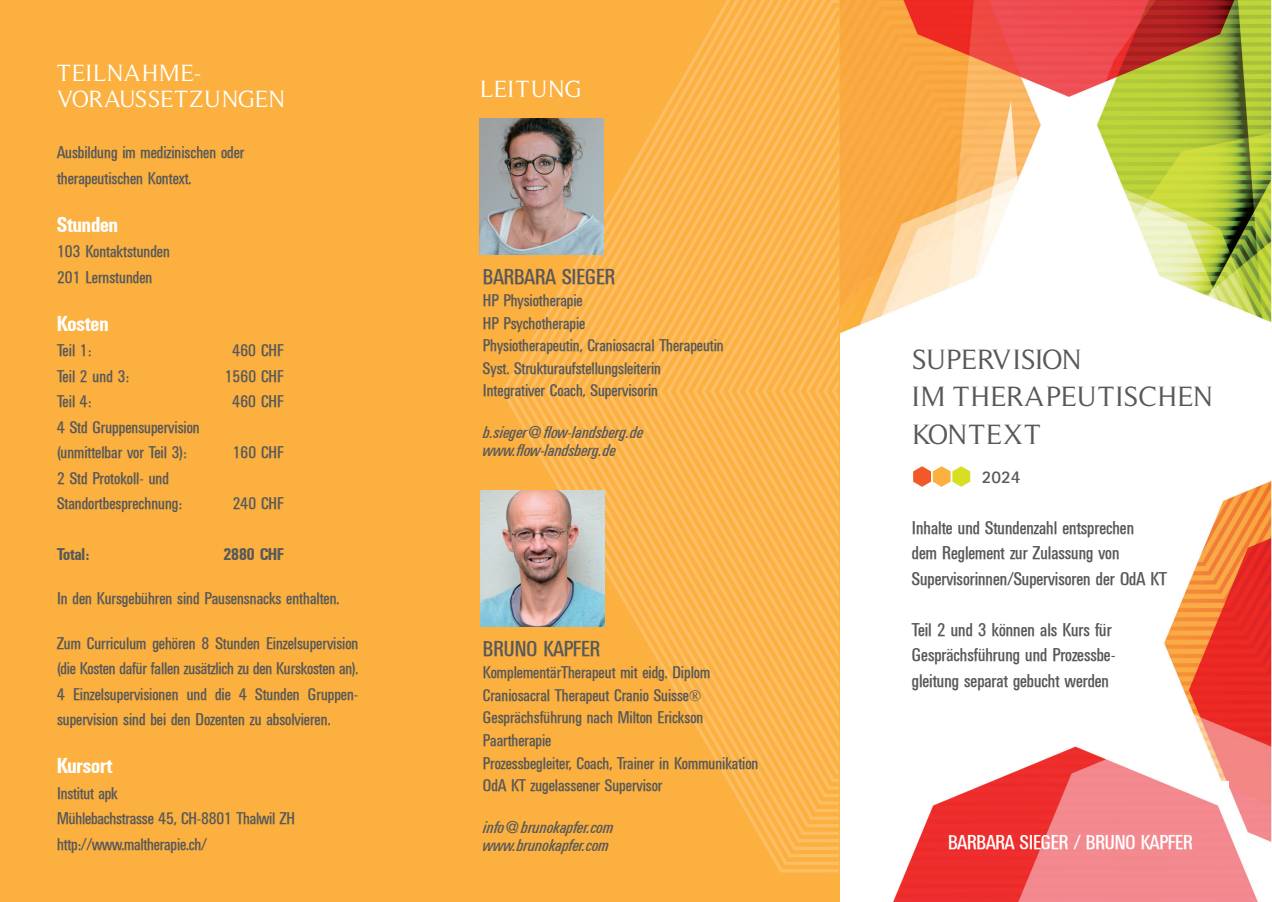
<style>
.page{position:relative;width:1272px;height:902px;background:#fff}
.page>*{position:absolute;margin:0;border:0;box-sizing:border-box;transform-origin:0 0}
.t1{font:28.5px/37.5px "Roman Serif";color:#57585a}
.t2{font:24px/25.5px "Roman Serif";letter-spacing:.01em;color:#fff}
.t3{font:24px "Roman Serif";letter-spacing:.035em;color:#fff}
.t4{font:21px "University Condensed Medium Normal";letter-spacing:.01em;color:#57585a}
.t5{font:700 condensed 21px "University";letter-spacing:.01em;color:#fff}
.t6{font:19.5px "University Condensed Medium Normal";color:#fff}
.t7{font:18px/25.5px "University Condensed Medium Normal";letter-spacing:.01em;color:#57585a}
.t8{font:700 18px "Agfa Rotis Sans Serif";color:#57585a}
.t9{font:16.5px/25.5px "University Condensed Medium Normal";letter-spacing:.01em;color:#57585a}
.t10{font:italic 500 condensed 16.5px/18px "University";letter-spacing:.01em;color:#57585a}
.t11{font:700 condensed 16.5px "University";letter-spacing:.01em;color:#57585a}
</style>
<div class="page">
<img style="left:839px;top:0;width:432px;height:901px">
<div style="left:0;top:0;width:839px;height:901px;background:#fbb03f"></div>
<svg style="left:913px;top:466px;width:18px;height:21px"></svg>
<img style="left:932px;top:466px;width:18px;height:21px">
<img style="left:952px;top:466px;width:18px;height:21px">
<svg style="left:545px;top:254px;width:294px;height:580px"></svg>
<svg style="left:554px;top:254px;width:285px;height:573px"></svg>
<svg style="left:562px;top:254px;width:277px;height:565px"></svg>
<svg style="left:571px;top:254px;width:268px;height:558px"></svg>
<svg style="left:580px;top:254px;width:259px;height:550px"></svg>
<svg style="left:588px;top:254px;width:251px;height:543px"></svg>
<svg style="left:597px;top:118px;width:242px;height:671px"></svg>
<svg style="left:606px;top:0;width:233px;height:782px"></svg>
<img style="left:481px;top:490px;width:123px;height:136px">
<img style="left:480px;top:118px;width:123px;height:136px">
<h2 class="t2" style="left:57px;top:60px;width:230px">TEILNAHME-<br>VORAUSSETZUNGEN</h2>
<p class="t9" style="left:57px;top:140px;width:189px">Ausbildung im medizinischen oder therapeutischen Kontext.</p>
<p class="t5" style="left:57px;top:212px;width:62px">Stunden</p>
<p class="t9" style="left:57px;top:239px;width:114px">103 Kontaktstunden<br>201 Lernstunden</p>
<p class="t5" style="left:57px;top:311px;width:53px">Kosten</p>
<p class="t9" style="left:57px;top:338px;width:36px">Teil 1:</p>
<p class="t9" style="left:233px;top:338px;width:52px">460 CHF</p>
<p class="t9" style="left:57px;top:363px;width:73px">Teil 2 und 3:</p>
<p class="t9" style="left:225px;top:363px;width:60px">1560 CHF</p>
<p class="t9" style="left:57px;top:389px;width:36px">Teil 4:</p>
<p class="t9" style="left:233px;top:389px;width:52px">460 CHF</p>
<p class="t9" style="left:57px;top:414px;width:144px">4 Std Gruppensupervision (unmittelbar vor Teil 3):</p>
<p class="t9" style="left:233px;top:440px;width:52px">160 CHF</p>
<p class="t9" style="left:57px;top:465px;width:126px">2 Std Protokoll- und<br>Standortbesprechnung:</p>
<p class="t9" style="left:233px;top:491px;width:52px">240 CHF</p>
<p class="t11" style="left:57px;top:545px;width:34px">Total:</p>
<p class="t11" style="left:223px;top:545px;width:62px">2880 CHF</p>
<p class="t9" style="left:57px;top:585px;width:284px">In den Kursgebühren sind Pausensnacks enthalten.</p>
<p class="t9" style="left:57px;top:630px;width:303px;text-align:justify">Zum Curriculum gehören 8 Stunden Einzelsupervision (die Kosten dafür fallen zusätzlich zu den Kurskosten an).<br>4 Einzelsupervisionen und die 4 Stunden Gruppen&shy;supervision sind bei den Dozenten zu absolvieren.</p>
<p class="t5" style="left:57px;top:754px;width:56px">Kursort</p>
<p class="t9" style="left:57px;top:780px;width:239px">Institut apk<br>Mühlebachstrasse 45, CH-8801 Thalwil ZH http://www.maltherapie.ch/</p>
<h2 class="t3" style="left:480px;top:75px;width:103px">LEITUNG</h2>
<p class="t4" style="left:483px;top:265px;width:134px">BARBARA SIEGER</p>
<p class="t9" style="left:483px;top:289px;width:242px;line-height:22.5px">HP Physiotherapie<br>HP Psychotherapie<br>Physiotherapeutin, Craniosacral Therapeutin<br>Syst. Strukturaufstellungsleiterin<br>Integrativer Coach, Supervisorin</p>
<p class="t10" style="left:483px;top:423px;width:161px">b.sieger@flow-landsberg.de www.flow-landsberg.de</p>
<p class="t4" style="left:483px;top:637px;width:119px">BRUNO KAPFER</p>
<p class="t9" style="left:483px;top:661px;width:277px;line-height:22.5px">KomplementärTherapeut mit eidg. Diplom Craniosacral Therapeut Cranio Suisse® Gesprächsführung nach Milton Erickson Paartherapie<br>Prozessbegleiter, Coach, Trainer in Kommunikation OdA KT zugelassener Supervisor</p>
<p class="t10" style="left:483px;top:818px;width:132px">info@brunokapfer.com www.brunokapfer.com</p>
<h1 class="t1" style="left:911px;top:340px;width:303px">SUPERVISION<br>IM THERAPEUTISCHEN<br>KONTEXT</h1>
<p class="t8" style="left:981px;top:465px;width:40px">2024</p>
<p class="t7" style="left:911px;top:514px;width:256px">Inhalte und Stundenzahl entsprechen<br>dem Reglement zur Zulassung von<br>Supervisorinnen/Supervisoren der OdA KT</p>
<p class="t7" style="left:911px;top:616px;width:205px">Teil 2 und 3 können als Kurs für<br>Gesprächsführung und Prozessbe&shy;gleitung separat gebucht werden</p>
<p class="t6" style="left:948px;top:831px;width:246px">BARBARA SIEGER / BRUNO KAPFER</p>
</div>
